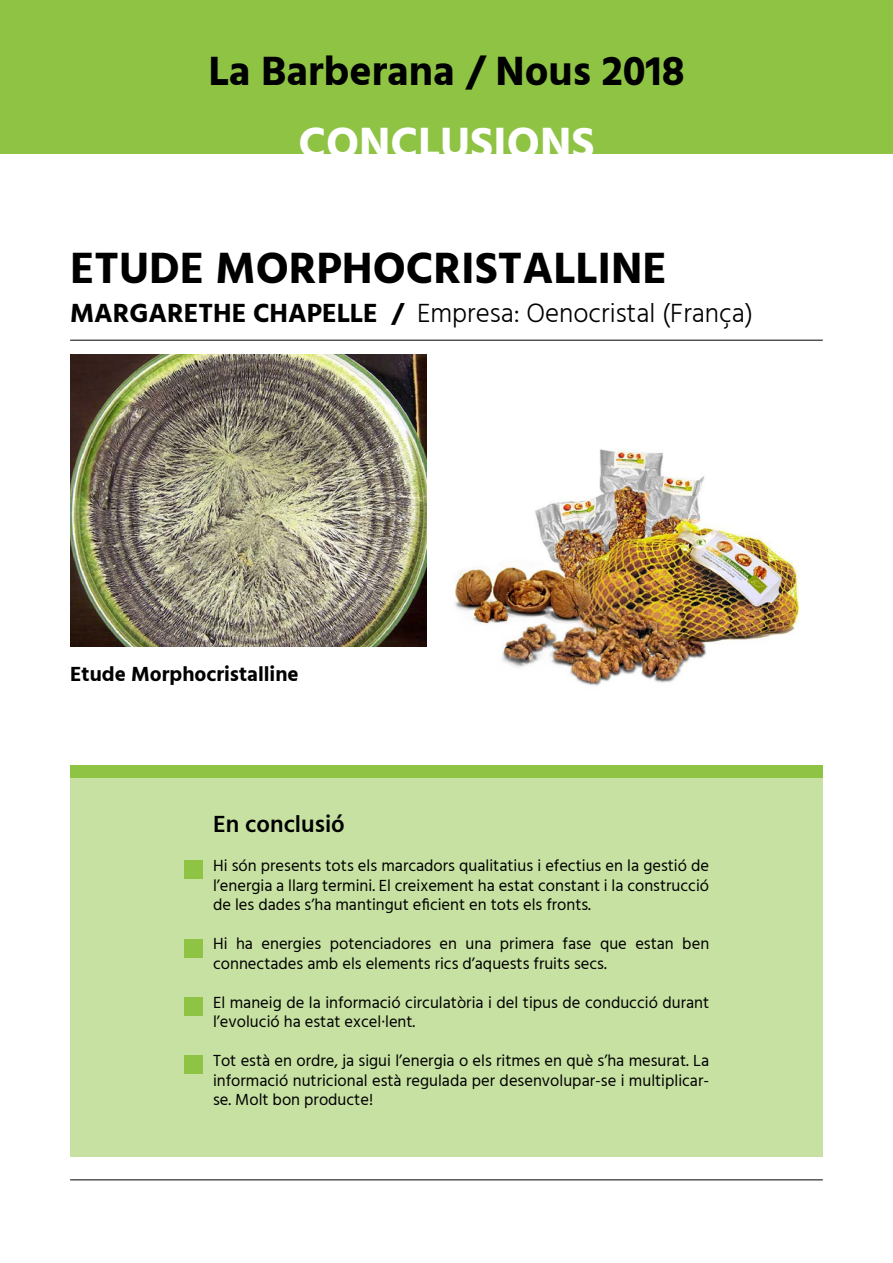
<style>
.page{position:relative;width:893px;height:1263px;background:#fff}
.page>*{position:absolute;margin:0;border:0;box-sizing:border-box;transform-origin:0 0}
.t1{font:700 45px "Hind";color:#000}
.t2{font:700 45px "Hind";color:#fff}
.t3{font:700 42px "Hind";color:#000}
.t4{font:300 27px "Hind";color:#000}
.t5{font:600 24px "Hind";color:#000}
.t6{font:700 21px "Hind";color:#000}
.t7{font:16.5px/19.5px "Hind";color:#000;text-align:justify}
.s1{font-weight:700}
</style>
<div class="page">
<div style="left:0;top:0;width:893px;height:154px;background:#8fc344"></div>
<div style="left:70px;top:778px;width:753px;height:379px;background:#c7e1a2"></div>
<hr style="left:70px;top:1179px;width:753px;height:1px;background:#000">
<div style="left:70px;top:765px;width:753px;height:13px;background:#8fc344"></div>
<div style="left:184px;top:860px;width:18px;height:19px;background:#8fc344"></div>
<div style="left:184px;top:939px;width:18px;height:18px;background:#8fc344"></div>
<div style="left:184px;top:997px;width:18px;height:19px;background:#8fc344"></div>
<div style="left:184px;top:1055px;width:18px;height:18px;background:#8fc344"></div>
<hr style="left:70px;top:340px;width:753px;height:1px;background:#000">
<img style="left:70px;top:354px;width:357px;height:293px">
<img style="left:454px;top:449px;width:346px;height:237px">
<h2 class="t3" style="left:208px;top:46px;width:478px">La Barberana / Nous 2018</h2>
<h1 class="t2" style="left:298px;top:116px;width:298px">CONCLUSIONS</h1>
<h1 class="t1" style="left:70px;top:242px;width:598px">ETUDE MORPHOCRISTALLINE</h1>
<h3 class="t4" style="left:70px;top:295px;width:685px"><span class="s1">MARGARETHE CHAPELLE /</span> Empresa: Oenocristal (França)</h3>
<p class="t6" style="left:70px;top:662px;width:230px">Etude Morphocristalline</p>
<h3 class="t5" style="left:213px;top:808px;width:133px">En conclusió</h3>
<p class="t7" style="left:213px;top:857px;width:498px">Hi són presents tots els marcadors qualitatius i efectius en la gestió de l’energia a llarg termini. El creixement ha estat constant i la construcció de les dades s’ha mantingut eficient en tots els fronts.</p>
<p class="t7" style="left:213px;top:935px;width:498px">Hi ha energies potenciadores en una primera fase que estan ben connectades amb els elements rics d’aquests fruits secs.</p>
<p class="t7" style="left:213px;top:993px;width:498px">El maneig de la informació circulatòria i del tipus de conducció durant l’evolució ha estat excel·lent.</p>
<p class="t7" style="left:213px;top:1052px;width:498px">Tot està en ordre, ja sigui l’energia o els ritmes en què s’ha mesurat. La informació nutricional està regulada per desenvolupar-se i multiplicar&shy;se. Molt bon producte!</p>
</div>
